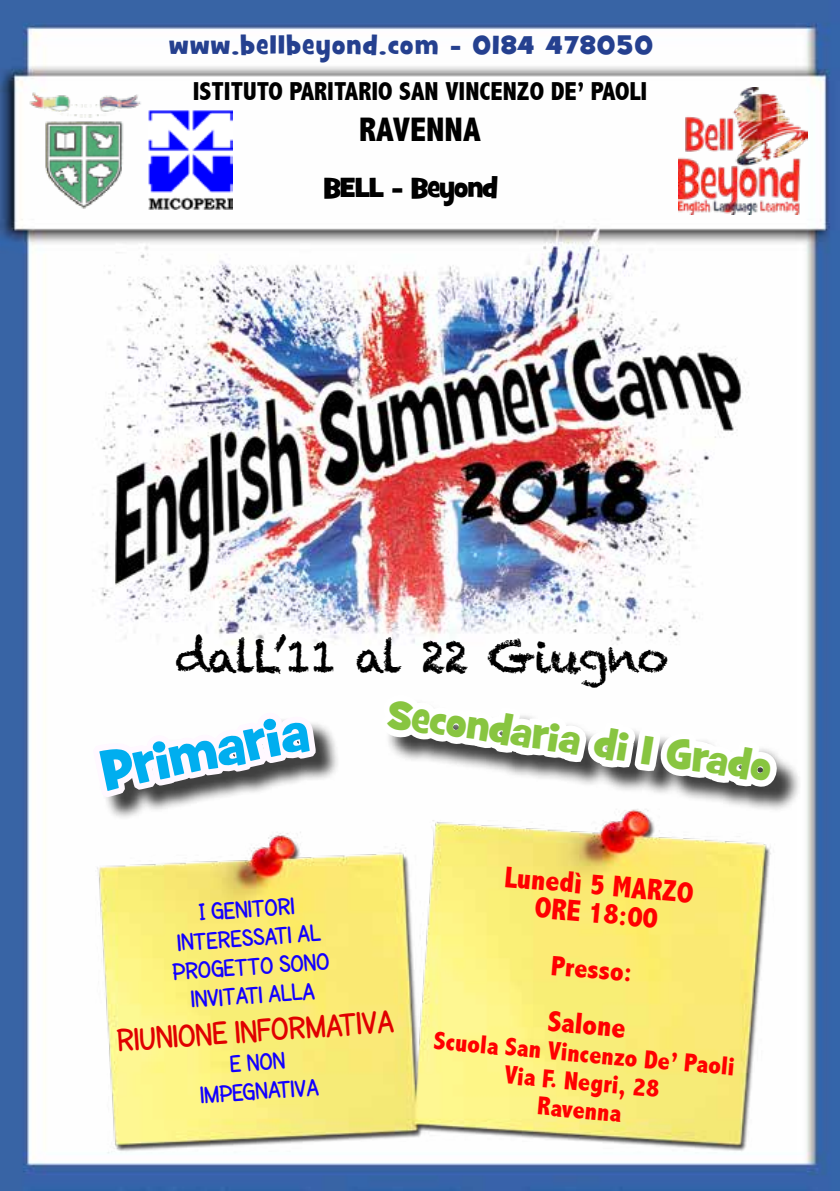
<style>
.page{position:relative;width:840px;height:1191px;background:#fff}
.page>*{position:absolute;margin:0;border:0;box-sizing:border-box;transform-origin:0 0}
.t1{font:54px "Grilled Cheese BTN";color:#00aeef}
.t2{font:44px "Chalkduster";letter-spacing:-.04em;color:#000}
.t3{font:40.4px "Grilled Cheese BTN";color:#88c540}
.t4{font:800 condensed 34px "Abadi";color:#000}
.t5{font:700 32px "SF Cartoonist Hand SC";color:#e00000}
.t6{font:800 condensed 30px/28px "Abadi";color:#f00;text-align:center}
.t7{font:28px "Grilled Cheese BTN";letter-spacing:-.03em;color:#000}
.t8{font:800 condensed 28px "Abadi";color:#f00}
.t9{font:800 condensed 26px/28px "Abadi";color:#f00;text-align:center}
.t10{font:800 condensed 26px "Abadi";color:#000}
.t11{font:26px "Grilled Cheese BTN";letter-spacing:.06em;color:#25408f}
.t12{font:700 24px/28.8px "SF Cartoonist Hand SC";color:#1200ff;text-align:center}
</style>
<div class="page">
<img style="left:0;top:0;width:839px;height:1190px">
<img style="left:72px;top:799px;width:737px;height:365px">
<img style="left:784px;top:0;width:55px;height:619px">
<div style="left:96px;top:716px;width:244px;height:105px;background:#000;opacity:.75"></div>
<svg style="left:85px;top:596px;width:238px;height:422px"></svg>
<div style="left:385px;top:699px;width:416px;height:113px;background:#000;opacity:.75"></div>
<img style="left:369px;top:456px;width:417px;height:603px">
<img style="left:678px;top:88px;width:128px;height:127px">
<img style="left:26px;top:88px;width:117px;height:121px">
<img style="left:148px;top:109px;width:84px;height:100px">
<p class="t11" style="left:169px;top:29px;width:484px">www.bellbeyond.com - 0184 478050</p>
<p class="t10" style="left:193px;top:76px;width:455px">ISTITUTO PARITARIO SAN VINCENZO DE’ PAOLI</p>
<h3 class="t4" style="left:359px;top:110px;width:123px">RAVENNA</h3>
<p class="t7" style="left:323px;top:169px;width:176px">BELL - Beyond</p>
<h2 class="t2" style="left:175px;top:631px;width:494px">dalL’11 al 22 Giugno</h2>
<h1 class="t1" style="left:95px;top:738px;width:211px;rotate:-12deg">Primaria</h1>
<h3 class="t3" style="left:391px;top:687px;width:388px;rotate:8deg">Secondaria di I Grado</h3>
<p class="t12" style="left:167px;top:899px;width:159px;rotate:-4deg">I genitori interessati al progetto sono invitati alla</p>
<h3 class="t5" style="left:115px;top:1022px;width:279px;rotate:-4deg">riunione informativa</h3>
<p class="t12" style="left:197px;top:1051px;width:120px;rotate:-4deg">e non impegnativa</p>
<p class="t6" style="left:505px;top:862px;width:191px;rotate:5deg">Lunedì 5 MARZO<br>ORE 18:00</p>
<p class="t8" style="left:552px;top:949px;width:83px;rotate:5deg">Presso:</p>
<p class="t6" style="left:549px;top:1007px;width:80px;rotate:5deg">Salone</p>
<p class="t9" style="left:435px;top:1026px;width:303px;rotate:5deg">Scuola San Vincenzo De’ Paoli<br>Via F. Negri, 28<br>Ravenna</p>
</div>
